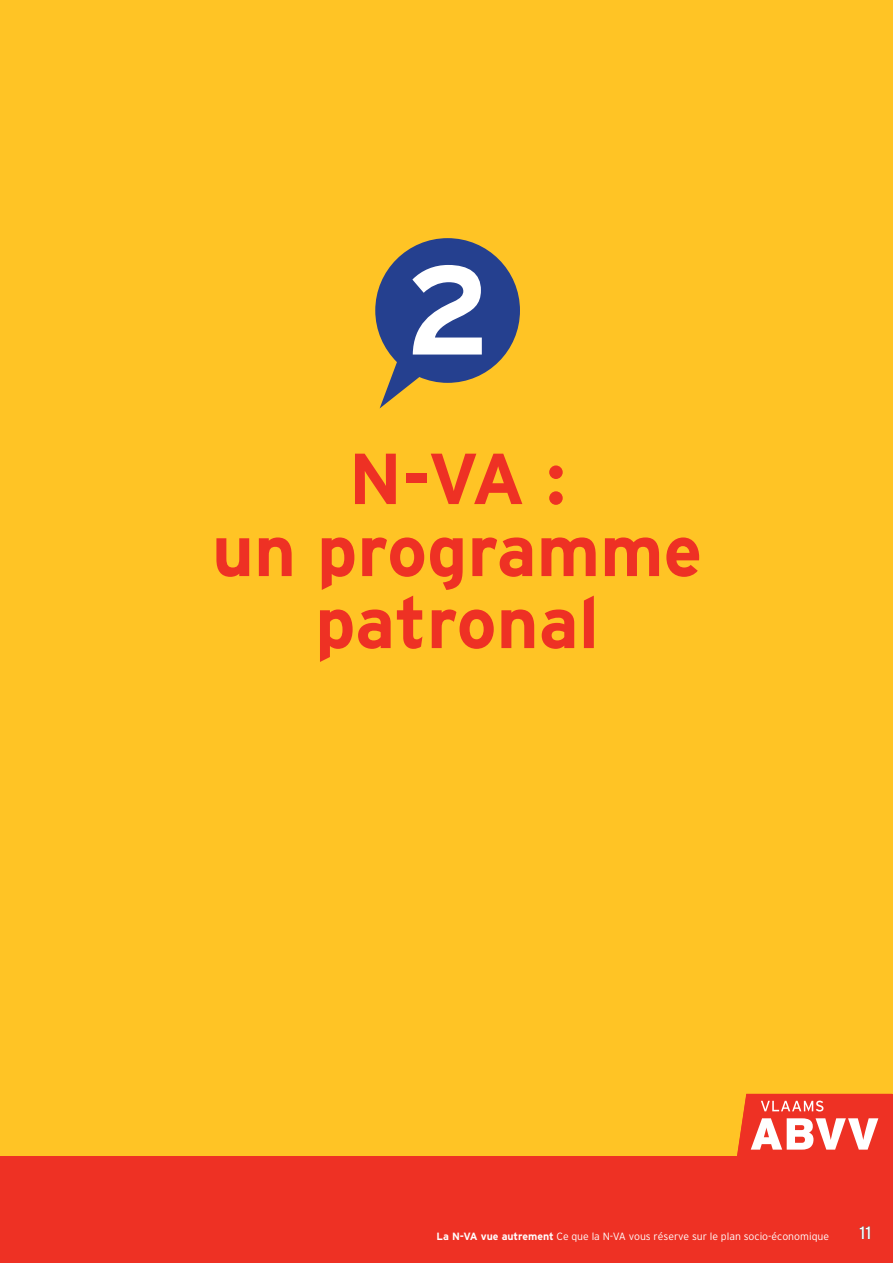
<style>
.page{position:relative;width:893px;height:1263px;background:#ffc425}
.page>*{position:absolute;margin:0;border:0;box-sizing:border-box;transform-origin:0 0}
.t1{font:700 126px "Interstate";color:#fff}
.t2{font:700 72px/72px "Interstate";color:#ee3124;text-align:center}
.t3{font:18px "Interstate";color:#fff}
.t4{font:300 10.5px "Interstate";color:#fff}
.s1{font-weight:700}
</style>
<div class="page">
<svg style="left:375px;top:238px;width:145px;height:170px"></svg>
<div style="left:0;top:1157px;width:893px;height:106px;background:#ee3124"></div>
<svg style="left:737px;top:1094px;width:156px;height:63px"></svg>
<h1 class="t1" style="left:405px;top:234px;width:88px">2</h1>
<h2 class="t2" style="left:212px;top:442px;width:492px">N-VA :<br>un programme patronal</h2>
<p class="t4" style="left:437px;top:1230px;width:394px"><span class="s1">La N-VA vue autrement</span> Ce que la N-VA vous réserve sur le plan socio-économique</p>
<h3 class="t3" style="left:859px;top:1222px;width:14px">11</h3>
</div>
